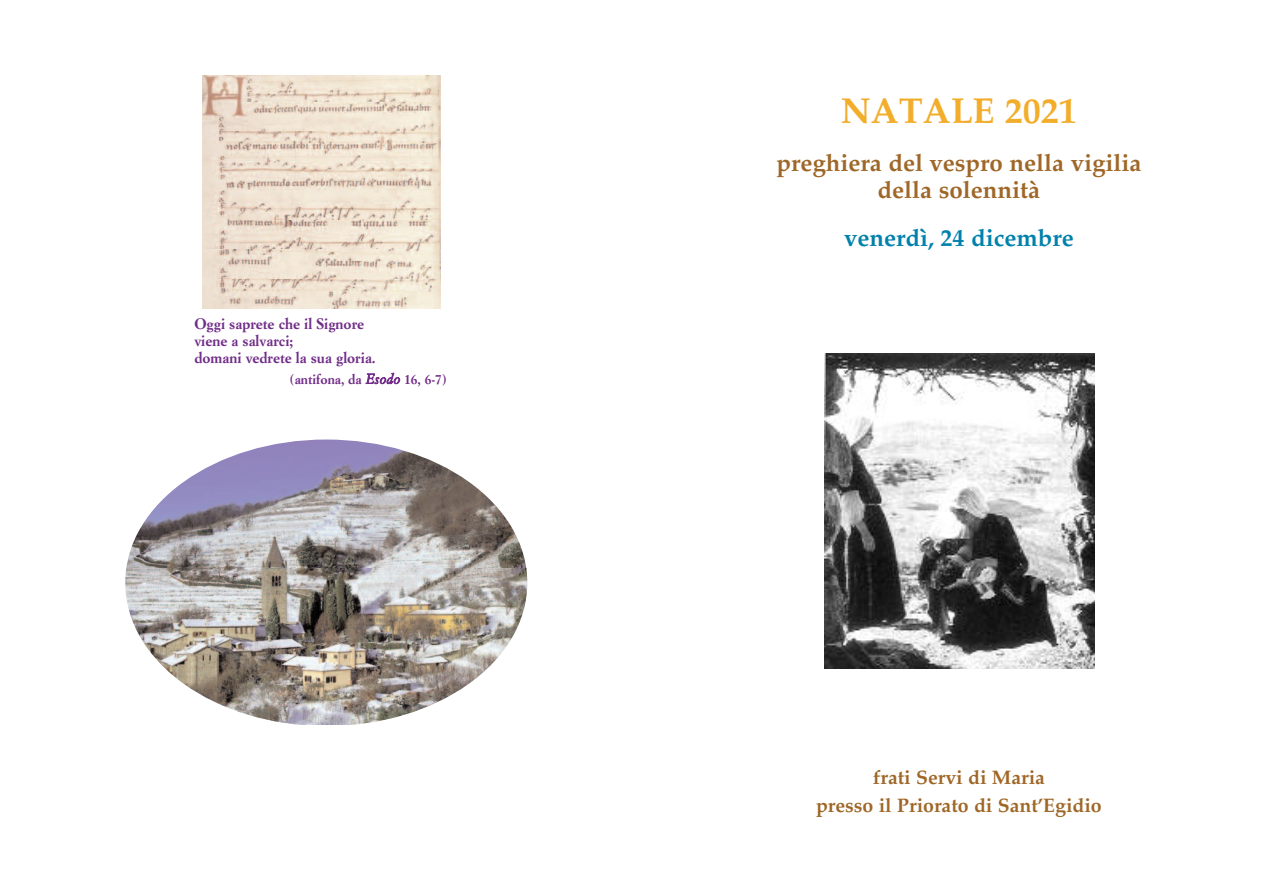
<style>
.page{position:relative;width:1263px;height:893px;background:#fff}
.page>*{position:absolute;margin:0;border:0;box-sizing:border-box;transform-origin:0 0}
.t1{font:700 36px "Palatino";color:#f2ad2b}
.t2{font:700 24px/27px "Palatino";color:#9f6727;text-align:center}
.t3{font:700 24px "Palatino";color:#0081ab}
.t4{font:700 19.5px/28.5px "Palatino";color:#9f6727;text-align:center}
.t5{font:700 15px/17.2px "Simoncini Garamond";color:#712d88}
.t6{font:700 13.5px "Simoncini Garamond";color:#712d88}
.s1{font-weight:400;font-style:italic}
</style>
<div class="page">
<img style="left:125px;top:440px;width:402px;height:285px">
<img style="left:202px;top:76px;width:238px;height:232px">
<img style="left:825px;top:353px;width:270px;height:315px">
<p class="t5" style="left:194px;top:316px;width:183px">Oggi saprete che il Signore viene a salvarci;<br>domani vedrete la sua gloria.</p>
<p class="t6" style="left:289px;top:373px;width:160px">(antifona, da <span class="s1">Esodo</span> 16, 6-7)</p>
<h1 class="t1" style="left:841px;top:93px;width:237px">NATALE 2021</h1>
<h2 class="t2" style="left:776px;top:151px;width:367px">preghiera del vespro nella vigilia della solennità</h2>
<h2 class="t3" style="left:844px;top:226px;width:231px">venerdì, 24 dicembre</h2>
<h3 class="t4" style="left:816px;top:764px;width:287px">frati Servi di Maria<br>presso il Priorato di Sant’Egidio</h3>
</div>
